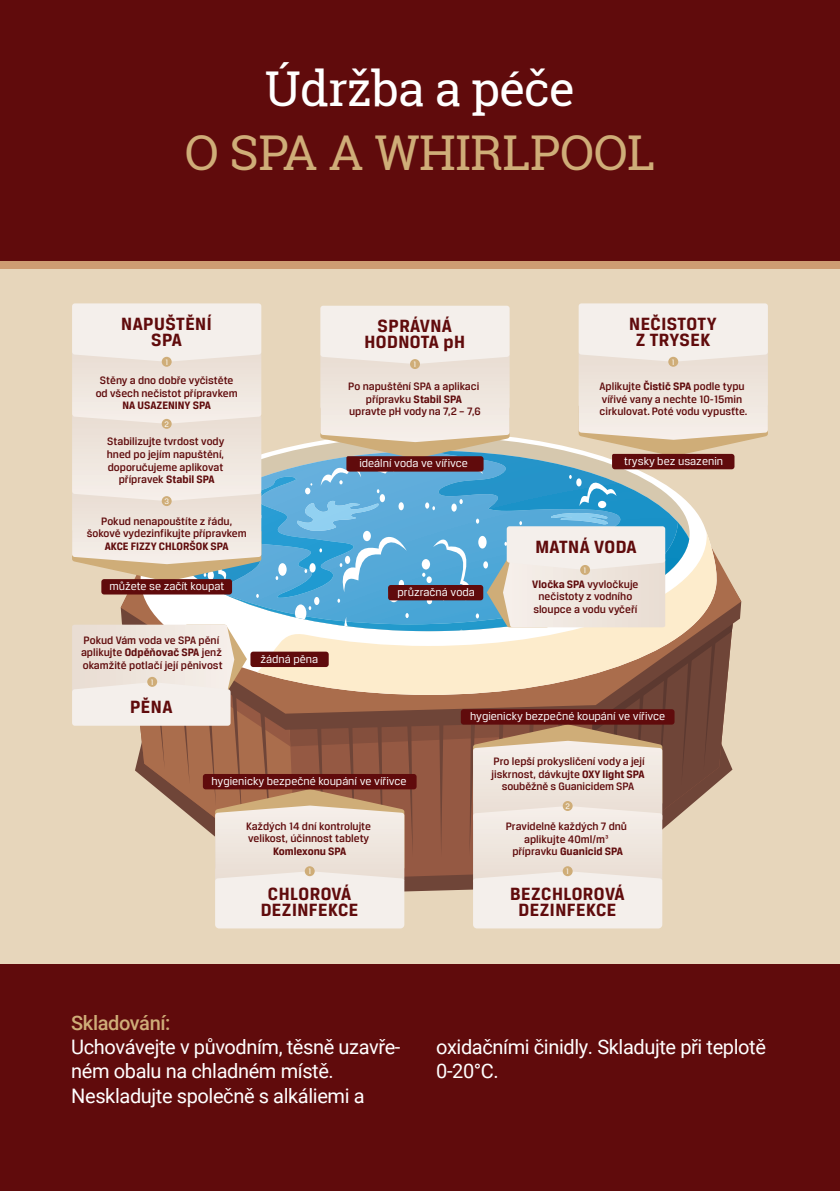
<style>
.page{position:relative;width:840px;height:1191px;background:#fff}
.page>*{position:absolute;margin:0;border:0;box-sizing:border-box;transform-origin:0 0}
.t1{font:48px "Roboto Slab";letter-spacing:-.01em;color:#cfad78}
.t2{font:48px "Roboto Slab";letter-spacing:-.02em;color:#fff}
.t3{font:20px/24px "Roboto";letter-spacing:-.02em;color:#fff}
.t4{font:500 20px "Roboto";letter-spacing:-.02em;color:#cfad78}
.t5{font:700 18.8px/16.2px "Breuer Text";letter-spacing:.025em;color:#600b0c;text-align:center}
.t6{font:12px "Breuer Text";color:#fff}
.t7{font:500 11.4px/12.6px "Breuer Text";color:#600b0c;text-align:center}
.t8{font:8.4px "Breuer Text";color:#fff}
.s1{font-weight:700}
</style>
<div class="page">
<div style="left:0;top:0;width:839px;height:1191px;background:#e7d6bb"></div>
<div style="left:0;top:260px;width:839px;height:8px;background:#cd9c72"></div>
<div style="left:0;top:0;width:839px;height:261px;background:#600b0c"></div>
<div style="left:0;top:964px;width:839px;height:227px;background:#600b0c"></div>
<div style="left:320px;top:306px;width:189px;height:51px;background:#f4efeb;border-radius:3px"></div>
<div style="left:578px;top:303px;width:189px;height:51px;background:#f4efeb;border-radius:3px"></div>
<svg style="left:72px;top:350px;width:695px;height:578px"></svg>
<div style="left:72px;top:303px;width:189px;height:51px;background:#f4efeb;border-radius:3px"></div>
<div style="left:101px;top:579px;width:131px;height:15px;background:#600b0c;border-radius:3px"></div>
<div style="left:162px;top:357px;width:9px;height:10px;background:#cfad78;border-radius:50%"></div>
<div style="left:162px;top:419px;width:9px;height:10px;background:#cfad78;border-radius:50%"></div>
<div style="left:162px;top:496px;width:9px;height:10px;background:#cfad78;border-radius:50%"></div>
<p class="t2" style="left:265px;top:55px;width:311px">Údržba a péče</p>
<p class="t1" style="left:184px;top:119px;width:472px">O SPA A WHIRLPOOL</p>
<p class="t5" style="left:121px;top:315px;width:92px">NAPUŠTĚNÍ<br>SPA</p>
<p class="t8" style="left:165px;top:357px;width:4px">1</p>
<p class="t7" style="left:96px;top:374px;width:143px">Stěny a dno dobře vyčistěte od všech nečistot přípravkem<br><span class="s1">NA USAZENINY SPA</span></p>
<p class="t7" style="left:107px;top:435px;width:119px">Stabilizujte tvrdost vody hned po jejím napuštění, doporučujeme aplikovat přípravek <span class="s1">Stabil SPA</span></p>
<p class="t7" style="left:87px;top:514px;width:161px">Pokud nenapouštíte z řádu, šokově vydezinfikujte přípravkem<br><span class="s1">AKCE FIZZY CHLORŠOK SPA</span></p>
<p class="t8" style="left:164px;top:419px;width:6px">2</p>
<p class="t8" style="left:164px;top:497px;width:6px">3</p>
<p class="t6" style="left:109px;top:580px;width:116px">můžete se začít koupat</p>
<p class="t7" style="left:81px;top:634px;width:143px;text-align:left">Pokud Vám voda ve SPA pění aplikujte <span class="s1">Odpěňovač SPA</span> jenž okamžitě potlačí její pěnivost</p>
<p class="t5" style="left:130px;top:698px;width:44px">PĚNA</p>
<p class="t8" style="left:151px;top:677px;width:4px">1</p>
<p class="t6" style="left:260px;top:652px;width:59px">žádná pěna</p>
<p class="t5" style="left:364px;top:318px;width:102px">SPRÁVNÁ<br>HODNOTA pH</p>
<p class="t5" style="left:628px;top:315px;width:89px">NEČISTOTY<br>Z TRYSEK</p>
<p class="t8" style="left:413px;top:360px;width:4px">1</p>
<p class="t8" style="left:671px;top:357px;width:4px">1</p>
<p class="t7" style="left:348px;top:380px;width:134px">Po napuštění SPA a aplikaci přípravku <span class="s1">Stabil SPA </span>upravte pH vody na 7,2 – 7,6</p>
<p class="t7" style="left:599px;top:380px;width:149px;text-align:left">Aplikujte <span class="s1">Čistič SPA</span> podle typu vířivé vany a nechte 10-15min cirkulovat. Poté vodu vypusťte.</p>
<p class="t6" style="left:359px;top:457px;width:110px">ideální voda ve vířivce</p>
<p class="t6" style="left:624px;top:455px;width:100px">trysky bez usazenin</p>
<p class="t5" style="left:535px;top:538px;width:103px">MATNÁ VODA</p>
<p class="t8" style="left:583px;top:565px;width:4px">1</p>
<p class="t6" style="left:397px;top:586px;width:79px">průzračná voda</p>
<p class="t7" style="left:532px;top:578px;width:108px"><span class="s1">Vločka SPA</span> vyvločkuje nečistoty z vodního sloupce a vodu vyčeří</p>
<p class="t6" style="left:470px;top:710px;width:196px">hygienicky bezpečné koupání ve vířivce</p>
<p class="t6" style="left:211px;top:775px;width:196px">hygienicky bezpečné koupání ve vířivce</p>
<p class="t7" style="left:246px;top:820px;width:126px">Každých 14 dní kontrolujte velikost, účinnost tablety<br><span class="s1">Komlexonu SPA</span></p>
<p class="t8" style="left:308px;top:866px;width:4px">1</p>
<p class="t5" style="left:260px;top:885px;width:99px">CHLOROVÁ<br>DEZINFEKCE</p>
<p class="t7" style="left:491px;top:755px;width:154px">Pro lepší prokysličení vody a její jiskrnost, dávkujte <span class="s1">OXY light SPA </span>souběžně s Guanicidem SPA</p>
<p class="t8" style="left:565px;top:801px;width:6px">2</p>
<p class="t7" style="left:505px;top:820px;width:123px">Pravidelně každých 7 dnů aplikujte 40ml/m³ přípravku <span class="s1">Guanicid SPA</span></p>
<p class="t5" style="left:510px;top:885px;width:116px">BEZCHLOROVÁ<br>DEZINFEKCE</p>
<p class="t8" style="left:566px;top:866px;width:4px">1</p>
<p class="t4" style="left:71px;top:1009px;width:101px">Skladování:</p>
<p class="t3" style="left:71px;top:1034px;width:330px">Uchovávejte v původním, těsně uzavře&shy;ném obalu na chladném místě.</p>
<p class="t3" style="left:71px;top:1082px;width:295px">Neskladujte společně s alkáliemi a</p>
<p class="t3" style="left:436px;top:1034px;width:331px">oxidačními činidly. Skladujte při teplotě<br>0-20°C.</p>
</div>
